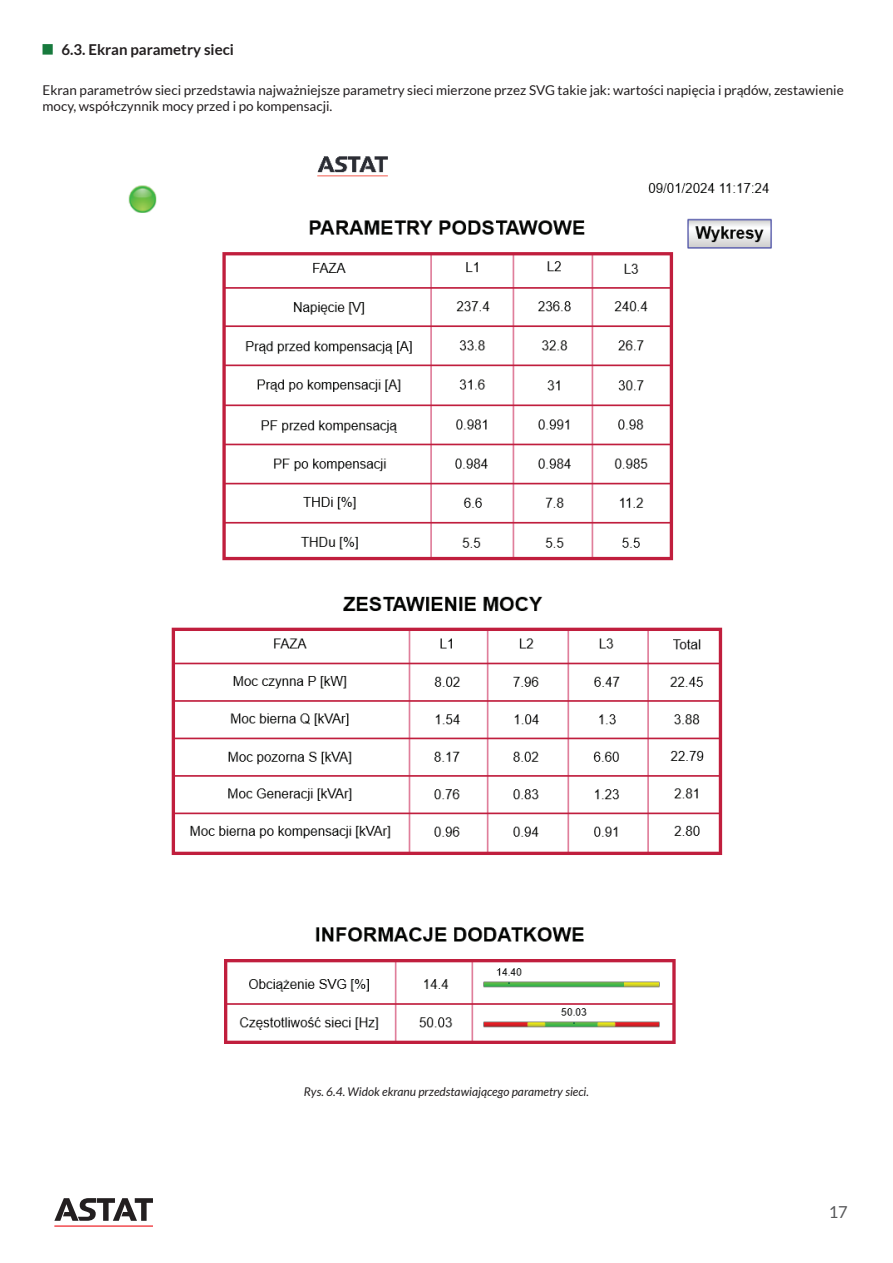
<style>
.page{position:relative;width:893px;height:1263px;background:#fff}
.page>*{position:absolute;margin:0;border:0;box-sizing:border-box;transform-origin:0 0}
.t1{font:16.5px "Lato";color:#57585a}
.t2{font:700 15px "Lato";color:#231f20}
.t3{font:13.5px/16.5px "Lato";color:#231f20}
.t4{font:italic 12px "Lato";color:#231f20}
</style>
<div class="page">
<svg style="left:54px;top:1198px;width:99px;height:23px"></svg>
<hr style="left:54px;top:1225px;width:99px;height:2px;background:#ee1d23">
<div style="left:43px;top:44px;width:10px;height:11px;background:#177a3d"></div>
<img style="left:128px;top:156px;width:644px;height:699px">
<img style="left:224px;top:927px;width:452px;height:117px">
<p class="t2" style="left:61px;top:41px;width:174px">6.3. Ekran parametry sieci</p>
<p class="t3" style="left:43px;top:82px;width:803px">Ekran parametrów sieci przedstawia najważniejsze parametry sieci mierzone przez SVG takie jak: wartości napięcia i prądów, zestawienie mocy, współczynnik mocy przed i po kompensacji.</p>
<p class="t4" style="left:304px;top:1085px;width:287px">Rys. 6.4. Widok ekranu przedstawiającego parametry sieci.</p>
<p class="t1" style="left:829px;top:1203px;width:21px">17</p>
</div>
